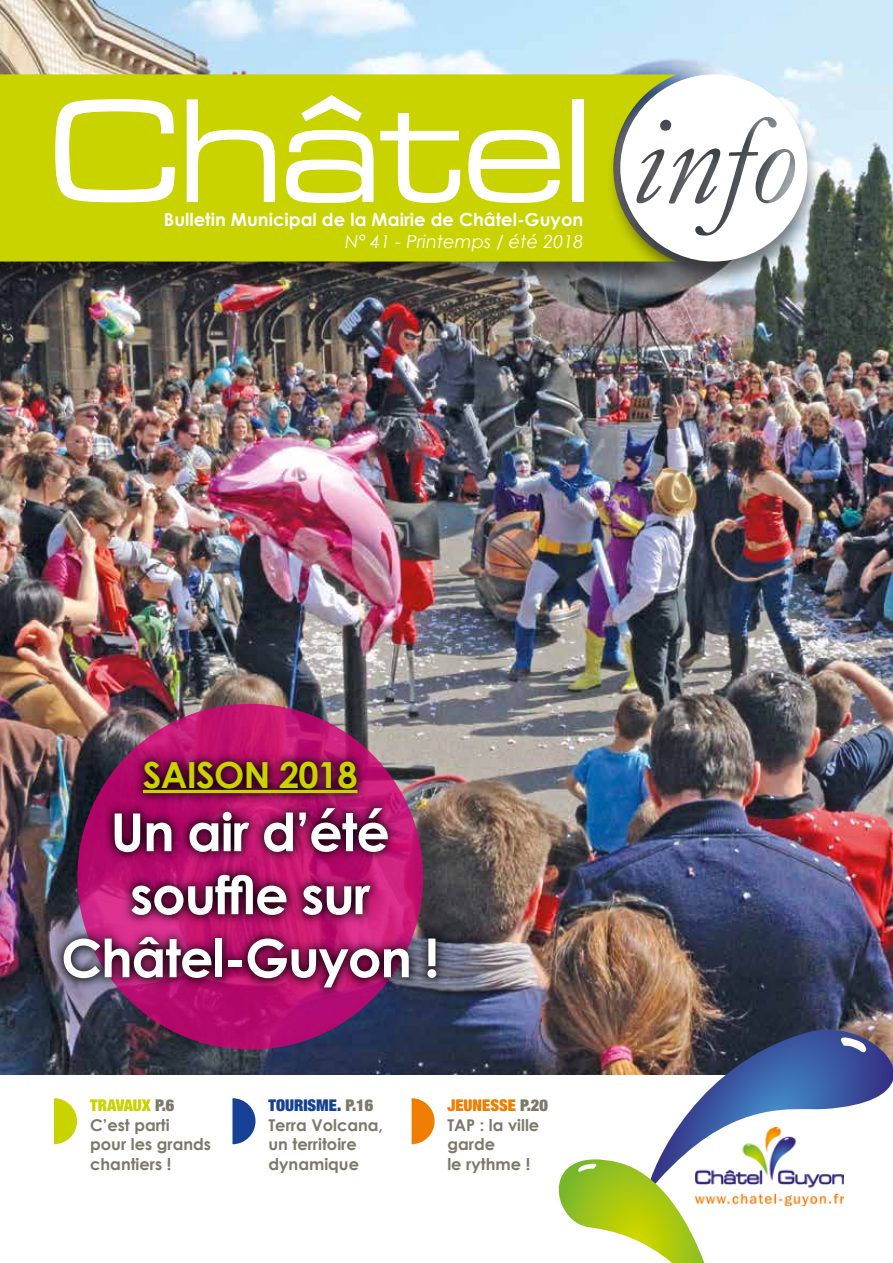
<style>
.page{position:relative;width:893px;height:1263px;background:#fff}
.page>*{position:absolute;margin:0;border:0;box-sizing:border-box;transform-origin:0 0}
.t1{font:700 52.5px/63px "Century Gothic";letter-spacing:-.02em;color:#fff;text-align:center}
.t2{font:700 36px "Century Gothic";letter-spacing:-.02em;color:#c8d300}
.t3{font:700 18px "Century Gothic";color:#fff}
.t4{font:italic 18px "Century Gothic";color:#fff}
.t5{font:700 16.2px/19.5px "Century Gothic";color:#7b796b}
.t6{font:900 expanded 16.2px "Helvetica Neue";color:#164194}
.t7{font:900 expanded 16.2px "Helvetica Neue";color:#ef7d00}
.t8{font:900 expanded 16.2px "Helvetica Neue";letter-spacing:-.01em;color:#c8d300}
.s1{color:#7b796b}
</style>
<div class="page">
<img style="left:0;top:0;width:893px;height:1075px">
<svg style="left:542px;top:1030px;width:351px;height:233px"></svg>
<img style="left:695px;top:1128px;width:148px;height:77px">
<div style="left:0;top:73px;width:687px;height:215px;background:#000;opacity:.5"></div>
<div style="left:0;top:74px;width:606px;height:187px;background:#c8d300"></div>
<div style="left:606px;top:73px;width:215px;height:215px;background:#000;opacity:.5"></div>
<svg style="left:620px;top:74px;width:187px;height:187px"></svg>
<svg style="left:55px;top:99px;width:120px;height:103px"></svg>
<svg style="left:187px;top:99px;width:88px;height:103px"></svg>
<svg style="left:286px;top:95px;width:88px;height:108px"></svg>
<svg style="left:380px;top:113px;width:80px;height:90px"></svg>
<svg style="left:468px;top:130px;width:92px;height:73px"></svg>
<div style="left:572px;top:99px;width:11px;height:103px;background:#fff"></div>
<svg style="left:54px;top:1098px;width:23px;height:46px"></svg>
<svg style="left:232px;top:1098px;width:23px;height:46px"></svg>
<svg style="left:412px;top:1098px;width:23px;height:46px"></svg>
<svg style="left:77px;top:704px;width:346px;height:345px;background:#bc1070"></svg>
<img style="left:52px;top:750px;width:395px;height:249px">
<hr style="left:143px;top:790px;width:214px;height:3px;background:#c8d300">
<p class="t3" style="left:164px;top:208px;width:421px">Bulletin Municipal de la Mairie de Châtel-Guyon</p>
<p class="t4" style="left:345px;top:230px;width:240px">N° 41 - Printemps / été 2018</p>
<h2 class="t2" style="left:143px;top:752px;width:216px">SAISON 2018</h2>
<h1 class="t1" style="left:61px;top:799px;width:380px">Un air d’été souffle sur<br>Châtel-Guyon !</h1>
<p class="t8" style="left:90px;top:1095px;width:86px">TRAVAUX <span class="s1">P.6</span></p>
<p class="t5" style="left:90px;top:1115px;width:122px">C’est parti<br>pour les grands chantiers !</p>
<p class="t6" style="left:268px;top:1095px;width:106px">TOURISME. <span class="s1">P.16</span></p>
<p class="t5" style="left:268px;top:1115px;width:116px">Terra Volcana, un territoire dynamique</p>
<p class="t7" style="left:447px;top:1095px;width:102px">JEUNESSE <span class="s1">P.20</span></p>
<p class="t5" style="left:447px;top:1115px;width:93px">TAP : la ville garde<br>le rythme !</p>
</div>
